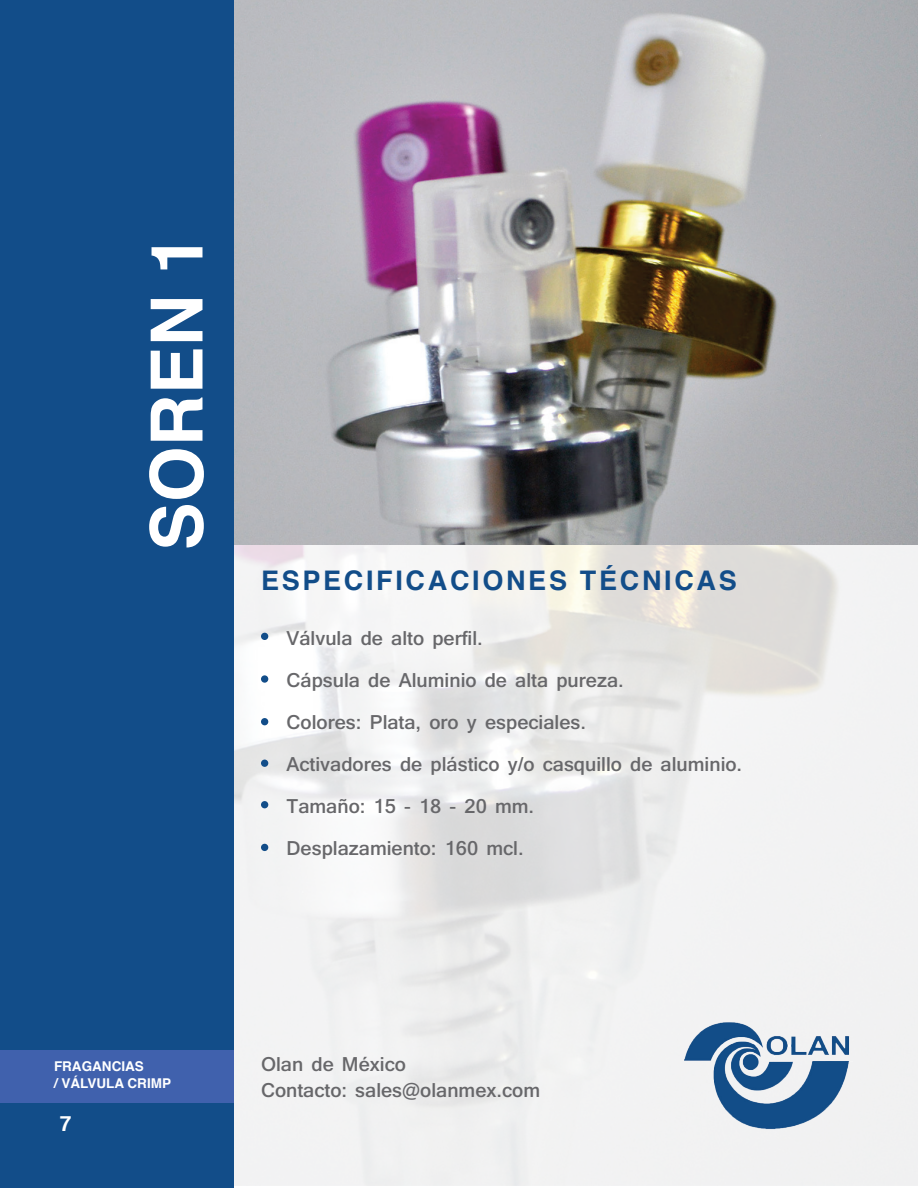
<style>
.page{position:relative;width:918px;height:1188px;background:#fff}
.page>*{position:absolute;margin:0;border:0;box-sizing:border-box;transform-origin:0 0}
.t1{font:700 72px "Helvetica";color:#fff}
.t2{font:700 27px "Helvetica";letter-spacing:.1em;color:#124d89}
.t3{font:700 21px/42px "Shruti";color:#67676a}
.t4{font:700 21px "Helvetica";color:#fff}
.t5{font:700 13.5px/16.2px "Helvetica";color:#fff}
</style>
<div class="page">
<img style="left:234px;top:544px;width:684px;height:641px">
<div style="left:0;top:0;width:234px;height:1188px;background:#124d89"></div>
<img style="left:234px;top:0;width:684px;height:544px">
<div style="left:0;top:1051px;width:234px;height:52px;background:#4061ad"></div>
<img style="left:684px;top:1019px;width:168px;height:115px">
<div style="left:261px;top:633px;width:7px;height:7px;background:#124d89;border-radius:50%"></div>
<div style="left:261px;top:675px;width:7px;height:8px;background:#124d89;border-radius:50%"></div>
<div style="left:261px;top:718px;width:7px;height:7px;background:#124d89;border-radius:50%"></div>
<div style="left:261px;top:760px;width:7px;height:7px;background:#124d89;border-radius:50%"></div>
<div style="left:261px;top:801px;width:7px;height:7px;background:#124d89;border-radius:50%"></div>
<div style="left:261px;top:844px;width:7px;height:7px;background:#124d89;border-radius:50%"></div>
<h1 class="t1" style="left:119px;top:550px;width:318px;rotate:-90deg">SOREN 1</h1>
<p class="t2" style="left:261px;top:558px;width:477px">ESPECIFICACIONES TÉCNICAS</p>
<p class="t3" style="left:286px;top:616px;width:457px">Válvula de alto perfil.<br>Cápsula de Aluminio de alta pureza.<br>Colores: Plata, oro y especiales.<br>Activadores de plástico y/o casquillo de aluminio.<br>Tamaño: 15 - 18 - 20 mm.<br>Desplazamiento: 160 mcl.</p>
<p class="t5" style="left:54px;top:1059px;width:119px">FRAGANCIAS<br>/ VÁLVULA CRIMP</p>
<p class="t3" style="left:261px;top:1052px;width:281px;line-height:25.2px">Olan de México<br>Contacto: sales@olanmex.com</p>
<p class="t4" style="left:60px;top:1107px;width:13px">7</p>
</div>
